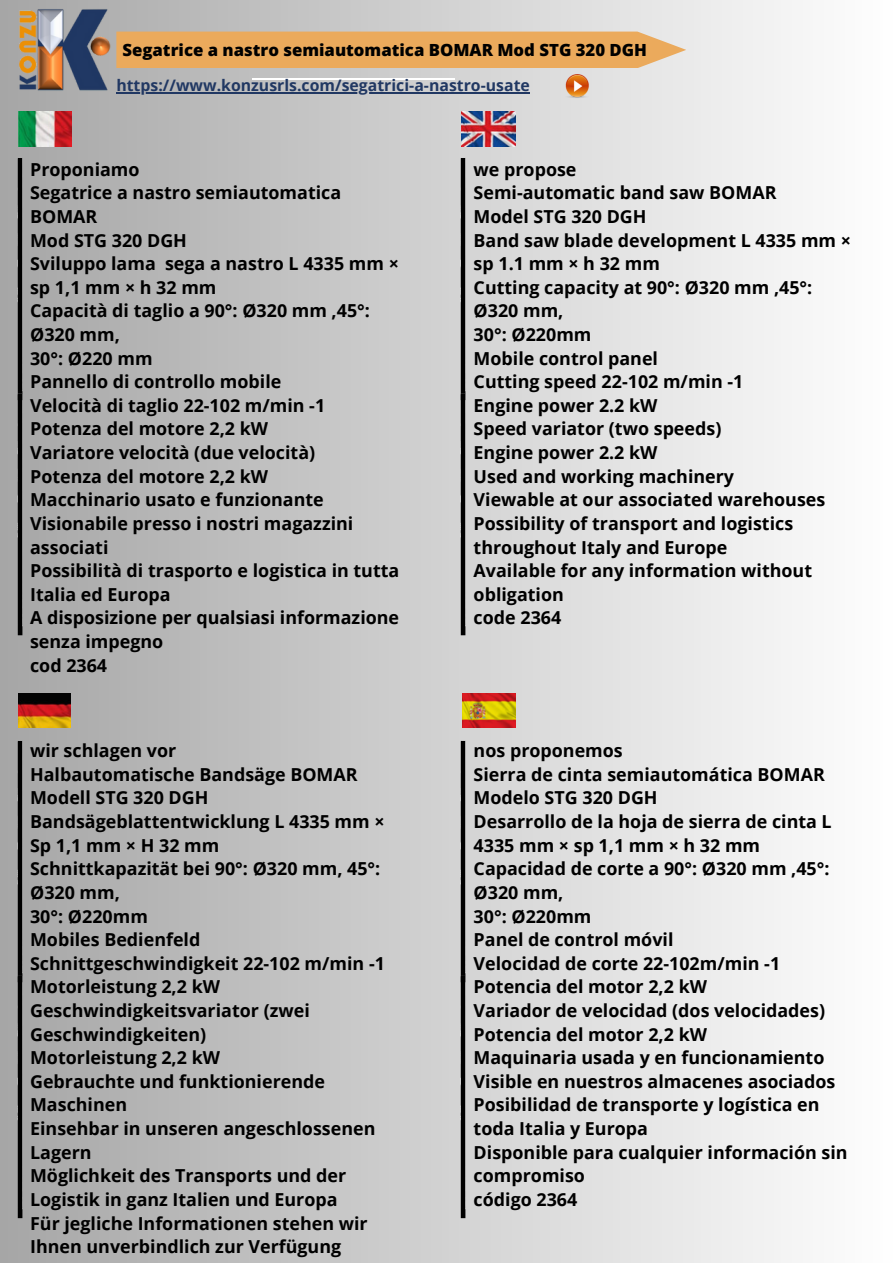
<style>
.page{position:relative;width:893px;height:1264px;background:#fff}
.page>*{position:absolute;margin:0;border:0;box-sizing:border-box;transform-origin:0 0}
.t1{font:700 17.85px/23.5px "Open Sans";color:#000}
.t2{font:800 16.8px "Open Sans";color:#000}
.t3{font:700 15.9px "Open Sans";color:#213863}
</style>
<div class="page">
<div style="left:0;top:0;width:892px;height:1262px;background:linear-gradient(to right,#a6a6a6,#fefefe)"></div>
<img style="left:19px;top:111px;width:52px;height:35px">
<img style="left:12px;top:119px;width:13px;height:235px">
<img style="left:12px;top:354px;width:13px;height:321px">
<img style="left:462px;top:111px;width:54px;height:35px">
<img style="left:455px;top:119px;width:13px;height:235px">
<img style="left:455px;top:354px;width:13px;height:321px">
<img style="left:18px;top:693px;width:52px;height:35px">
<img style="left:12px;top:701px;width:13px;height:235px">
<img style="left:12px;top:936px;width:13px;height:321px">
<img style="left:455px;top:701px;width:13px;height:235px">
<img style="left:455px;top:936px;width:13px;height:322px">
<img style="left:462px;top:693px;width:53px;height:35px">
<img style="left:12px;top:1px;width:104px;height:98px">
<hr style="left:252px;top:78px;width:203px;height:2px;background:#fff">
<div style="left:116px;top:32px;width:570px;height:36px;background:#ebaa5c"></div>
<img style="left:565px;top:74px;width:24px;height:25px">
<hr style="left:116px;top:92px;width:414px;height:1px;background:#213863">
<p class="t2" style="left:122px;top:38px;width:526px">Segatrice a nastro semiautomatica BOMAR Mod STG 320 DGH</p>
<p class="t3" style="left:116px;top:74px;width:415px">https://www.konzusrls.com/segatrici-a-nastro-usate</p>
<p class="t1" style="left:30px;top:157px;width:111px">Proponiamo</p>
<p class="t1" style="left:30px;top:180px;width:312px">Segatrice a nastro semiautomatica<br>BOMAR</p>
<p class="t1" style="left:30px;top:228px;width:158px">Mod STG 320 DGH</p>
<p class="t1" style="left:30px;top:251px;width:370px">Sviluppo lama sega a nastro L 4335 mm × sp 1,1 mm × h 32 mm</p>
<p class="t1" style="left:30px;top:299px;width:341px">Capacità di taglio a 90°: Ø320 mm ,45°:<br>Ø320 mm,</p>
<p class="t1" style="left:30px;top:346px;width:124px">30°: Ø220 mm</p>
<p class="t1" style="left:30px;top:369px;width:253px">Pannello di controllo mobile</p>
<p class="t1" style="left:30px;top:393px;width:296px">Velocità di taglio 22-102 m/min -1</p>
<p class="t1" style="left:30px;top:417px;width:239px">Potenza del motore 2,2 kW</p>
<p class="t1" style="left:30px;top:440px;width:286px">Variatore velocità (due velocità)</p>
<p class="t1" style="left:30px;top:464px;width:239px">Potenza del motore 2,2 kW</p>
<p class="t1" style="left:30px;top:487px;width:295px">Macchinario usato e funzionante</p>
<p class="t1" style="left:30px;top:511px;width:325px">Visionabile presso i nostri magazzini associati</p>
<p class="t1" style="left:30px;top:558px;width:371px">Possibilità di trasporto e logistica in tutta<br>Italia ed Europa</p>
<p class="t1" style="left:30px;top:605px;width:370px">A disposizione per qualsiasi informazione senza impegno</p>
<p class="t1" style="left:30px;top:653px;width:79px">cod 2364</p>
<p class="t1" style="left:30px;top:738px;width:148px">wir schlagen vor</p>
<p class="t1" style="left:30px;top:762px;width:329px">Halbautomatische Bandsäge BOMAR</p>
<p class="t1" style="left:30px;top:785px;width:180px">Modell STG 320 DGH</p>
<p class="t1" style="left:30px;top:809px;width:356px">Bandsägeblattentwicklung L 4335 mm ×<br>Sp 1,1 mm × H 32 mm</p>
<p class="t1" style="left:30px;top:856px;width:352px">Schnittkapazität bei 90°: Ø320 mm, 45°:<br>Ø320 mm,</p>
<p class="t1" style="left:30px;top:903px;width:119px">30°: Ø220mm</p>
<p class="t1" style="left:30px;top:927px;width:172px">Mobiles Bedienfeld</p>
<p class="t1" style="left:30px;top:951px;width:356px">Schnittgeschwindigkeit 22-102 m/min -1</p>
<p class="t1" style="left:30px;top:974px;width:191px">Motorleistung 2,2 kW</p>
<p class="t1" style="left:30px;top:998px;width:281px">Geschwindigkeitsvariator (zwei<br>Geschwindigkeiten)</p>
<p class="t1" style="left:30px;top:1045px;width:191px">Motorleistung 2,2 kW</p>
<p class="t1" style="left:30px;top:1069px;width:296px">Gebrauchte und funktionierende<br>Maschinen</p>
<p class="t1" style="left:30px;top:1116px;width:347px">Einsehbar in unseren angeschlossenen<br>Lagern</p>
<p class="t1" style="left:30px;top:1163px;width:317px">Möglichkeit des Transports und der<br>Logistik in ganz Italien und Europa</p>
<p class="t1" style="left:30px;top:1210px;width:339px">Für jegliche Informationen stehen wir<br>Ihnen unverbindlich zur Verfügung</p>
<p class="t1" style="left:473px;top:157px;width:104px">we propose</p>
<p class="t1" style="left:473px;top:180px;width:304px">Semi-automatic band saw BOMAR</p>
<p class="t1" style="left:473px;top:204px;width:174px">Model STG 320 DGH</p>
<p class="t1" style="left:473px;top:228px;width:379px">Band saw blade development L 4335 mm × sp 1.1 mm × h 32 mm</p>
<p class="t1" style="left:473px;top:275px;width:340px">Cutting capacity at 90°: Ø320 mm ,45°:<br>Ø320 mm,</p>
<p class="t1" style="left:473px;top:322px;width:119px">30°: Ø220mm</p>
<p class="t1" style="left:473px;top:346px;width:186px">Mobile control panel</p>
<p class="t1" style="left:473px;top:369px;width:271px">Cutting speed 22-102 m/min -1</p>
<p class="t1" style="left:473px;top:393px;width:185px">Engine power 2.2 kW</p>
<p class="t1" style="left:473px;top:417px;width:249px">Speed variator (two speeds)</p>
<p class="t1" style="left:473px;top:440px;width:185px">Engine power 2.2 kW</p>
<p class="t1" style="left:473px;top:464px;width:262px">Used and working machinery</p>
<p class="t1" style="left:473px;top:487px;width:353px">Viewable at our associated warehouses</p>
<p class="t1" style="left:473px;top:511px;width:321px">Possibility of transport and logistics throughout Italy and Europe</p>
<p class="t1" style="left:473px;top:558px;width:340px">Available for any information without obligation</p>
<p class="t1" style="left:473px;top:605px;width:89px">code 2364</p>
<p class="t1" style="left:473px;top:738px;width:151px">nos proponemos</p>
<p class="t1" style="left:473px;top:762px;width:352px">Sierra de cinta semiautomática BOMAR</p>
<p class="t1" style="left:473px;top:785px;width:185px">Modelo STG 320 DGH</p>
<p class="t1" style="left:473px;top:809px;width:359px">Desarrollo de la hoja de sierra de cinta L<br>4335 mm × sp 1,1 mm × h 32 mm</p>
<p class="t1" style="left:473px;top:856px;width:357px">Capacidad de corte a 90°: Ø320 mm ,45°:<br>Ø320 mm,</p>
<p class="t1" style="left:473px;top:903px;width:119px">30°: Ø220mm</p>
<p class="t1" style="left:473px;top:927px;width:201px">Panel de control móvil</p>
<p class="t1" style="left:473px;top:951px;width:308px">Velocidad de corte 22-102m/min -1</p>
<p class="t1" style="left:473px;top:974px;width:235px">Potencia del motor 2,2 kW</p>
<p class="t1" style="left:473px;top:998px;width:353px">Variador de velocidad (dos velocidades)</p>
<p class="t1" style="left:473px;top:1021px;width:235px">Potencia del motor 2,2 kW</p>
<p class="t1" style="left:473px;top:1045px;width:352px">Maquinaria usada y en funcionamiento</p>
<p class="t1" style="left:473px;top:1069px;width:363px">Visible en nuestros almacenes asociados</p>
<p class="t1" style="left:473px;top:1092px;width:347px">Posibilidad de transporte y logística en toda Italia y Europa</p>
<p class="t1" style="left:473px;top:1139px;width:375px">Disponible para cualquier información sin compromiso</p>
<p class="t1" style="left:473px;top:1187px;width:105px">código 2364</p>
</div>
